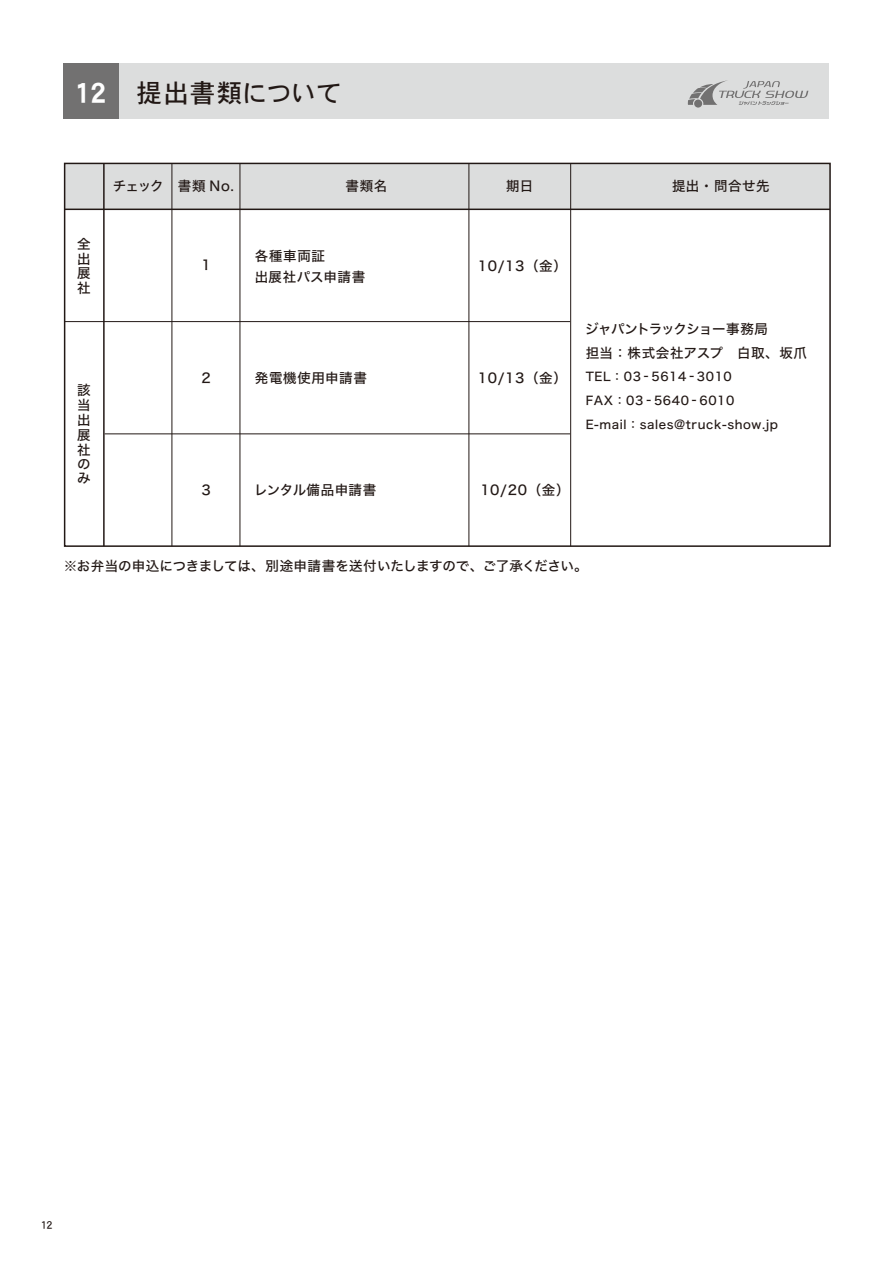
<style>
.page{position:relative;width:893px;height:1263px;background:#fff}
.page>*{position:absolute;margin:0;border:0;box-sizing:border-box;transform-origin:0 0}
.t1{font:25.5px "DFHS Gothic Std W5";letter-spacing:.005em;color:#221815}
.t2{font:13.5px/14.5px "Hiragino Sans W5";letter-spacing:.025em;color:#221815;text-align:justify}
.t3{font:13.5px "Hiragino Sans W5";letter-spacing:-.01em;color:#221815}
.t4{font:13.5px/24px "Hiragino Sans W5";letter-spacing:-.02em;color:#221815}
.t5{font:13.5px/21px "Hiragino Sans W5";letter-spacing:.05em;color:#221815}
.t6{font:12px/24px "Hiragino Sans W5";letter-spacing:.05em;color:#221815}
.t7{font:12px "DFHS Gothic Std W5";color:#221815}
.s1{font-family:"DFHS Gothic Std W9";font-size:30px;color:#fff}
</style>
<div class="page">
<div style="left:64px;top:64px;width:765px;height:55px;background:#dcdddd"></div>
<div style="left:64px;top:64px;width:55px;height:55px;background:#727171"></div>
<div style="left:65px;top:163px;width:765px;height:47px;background:#dcdddd"></div>
<div style="left:64px;top:163px;width:767px;height:384px;border:2px solid #221815"></div>
<hr style="left:65px;top:209px;width:765px;height:1px;background:#221815">
<hr style="left:65px;top:321px;width:505px;height:1px;background:#221815">
<hr style="left:105px;top:433px;width:465px;height:1px;background:#221815">
<hr style="left:103px;top:163px;width:2px;height:383px;background:#221815">
<hr style="left:172px;top:163px;width:1px;height:383px;background:#221815">
<hr style="left:240px;top:163px;width:1px;height:383px;background:#221815">
<hr style="left:468px;top:163px;width:1px;height:383px;background:#221815">
<hr style="left:570px;top:163px;width:1px;height:383px;background:#221815">
<svg style="left:694px;top:100px;width:8px;height:8px"></svg>
<svg style="left:688px;top:80px;width:120px;height:25px"></svg>
<h1 class="t1" style="left:73px;top:79px;width:270px"><span class="s1">12</span> 提出書類について</h1>
<p class="t2" style="left:77px;top:235px;width:15px">全出展社</p>
<p class="t2" style="left:77px;top:382px;width:15px">該当出展社のみ</p>
<p class="t2" style="left:113px;top:178px;width:123px">チェック 書類 No.</p>
<p class="t2" style="left:346px;top:178px;width:43px">書類名</p>
<p class="t2" style="left:506px;top:178px;width:29px">期日</p>
<p class="t2" style="left:672px;top:178px;width:99px">提出・問合せ先</p>
<p class="t2" style="left:201px;top:256px;width:11px">1</p>
<p class="t5" style="left:255px;top:244px;width:112px">各種車両証<br>出展社パス申請書</p>
<p class="t2" style="left:478px;top:257px;width:91px">10/13（金）</p>
<p class="t2" style="left:201px;top:370px;width:11px">2</p>
<p class="t5" style="left:255px;top:367px;width:113px">発電機使用申請書</p>
<p class="t2" style="left:478px;top:370px;width:91px">10/13（金）</p>
<p class="t4" style="left:585px;top:316px;width:223px">ジャパントラックショー事務局<br>担当：株式会社アスプ　白取、坂爪</p>
<p class="t6" style="left:586px;top:364px;width:194px">TEL：03‐5614‐3010<br>FAX：03‐5640‐6010<br>E-mail：sales@truck-show.jp</p>
<p class="t2" style="left:199px;top:482px;width:15px">３</p>
<p class="t2" style="left:254px;top:482px;width:124px">レンタル備品申請書</p>
<p class="t2" style="left:480px;top:482px;width:91px">10/20（金）</p>
<p class="t3" style="left:64px;top:554px;width:525px">※お弁当の申込につきましては、別途申請書を送付いたしますので、ご了承ください。</p>
<p class="t7" style="left:40px;top:1218px;width:14px">12</p>
</div>
